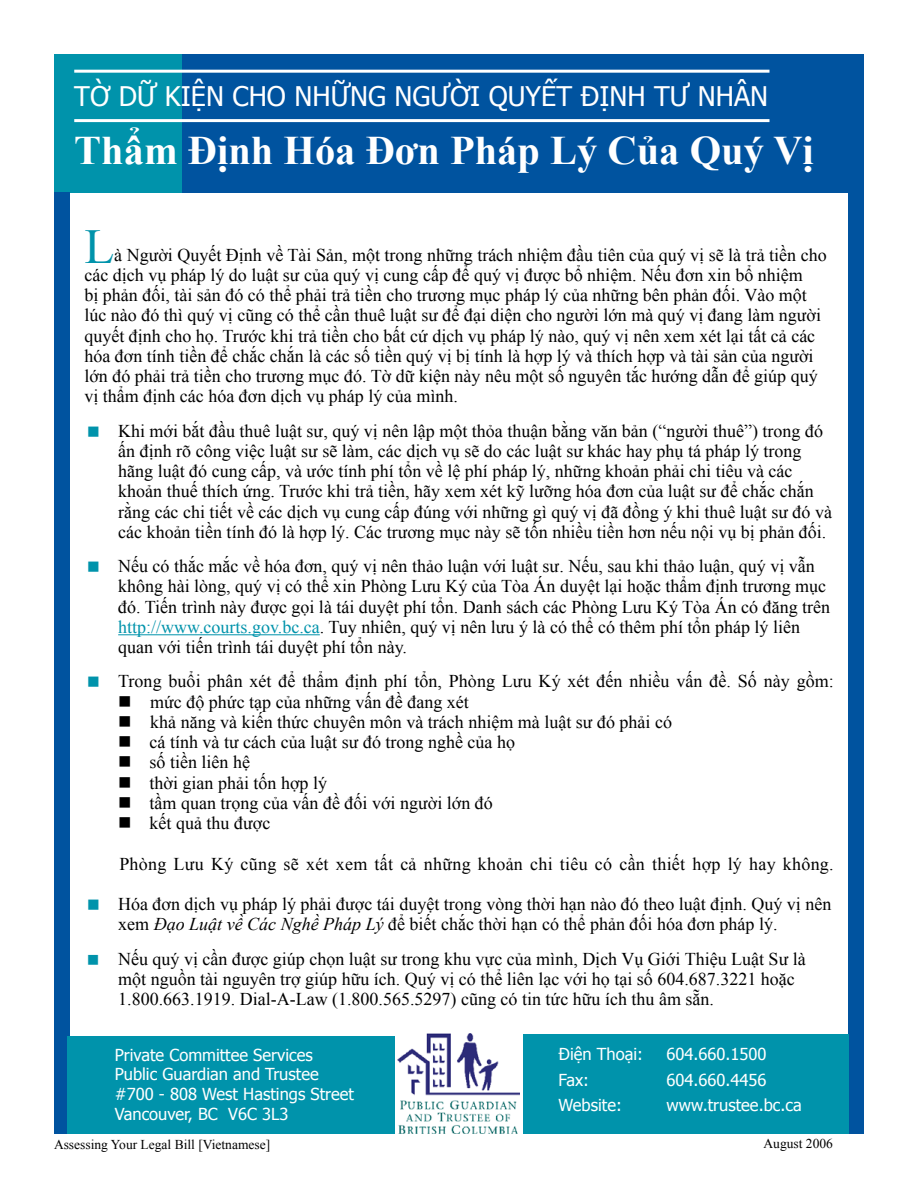
<style>
.page{position:relative;width:918px;height:1188px;background:#fff}
.page>*{position:absolute;margin:0;border:0;box-sizing:border-box;transform-origin:0 0}
.t1{font:48.75px "Times New Roman";color:#0093ab}
.t2{font:700 40.5px "Times New Roman";color:#fff}
.t3{font:27px "Tahoma";color:#fff}
.t4{font:18px/20.2px "Times New Roman";color:#000}
.t5{font:16.5px/19.8px "Tahoma";color:#fff}
.t6{font:13.5px "Times New Roman";color:#000}
.s1{color:#0093ab}
.s2{font-style:italic}
</style>
<div class="page">
<div style="left:54px;top:54px;width:128px;height:138px;background:#0093ab"></div>
<div style="left:182px;top:54px;width:682px;height:138px;background:#00539f"></div>
<div style="left:849px;top:192px;width:15px;height:942px;background:#00539f"></div>
<div style="left:54px;top:192px;width:15px;height:942px;background:#00539f"></div>
<div style="left:68px;top:1036px;width:327px;height:98px;background:#0093ab"></div>
<div style="left:523px;top:1034px;width:326px;height:100px;background:#0093ab"></div>
<hr style="left:74px;top:70px;width:696px;height:3px;background:#fff">
<hr style="left:74px;top:119px;width:696px;height:3px;background:#fff">
<hr style="left:118px;top:634px;width:202px;height:1px;background:#0093ab">
<img style="left:397px;top:1034px;width:123px;height:100px">
<h3 class="t3" style="left:74px;top:78px;width:696px">TỜ DỮ KIỆN CHO NHỮNG NGƯỜI QUYẾT ĐỊNH TƯ NHÂN</h3>
<h2 class="t2" style="left:74px;top:123px;width:741px">Thẩm Định Hóa Đơn Pháp Lý Của Quý Vị</h2>
<h1 class="t1" style="left:84px;top:214px;width:31px">L</h1>
<p class="t4" style="left:84px;top:244px;width:744px;text-indent:30px">à Người Quyết Định về Tài Sản, một trong những trách nhiệm đầu tiên của quý vị sẽ là trả tiền cho các dịch vụ pháp lý do luật sư của quý vị cung cấp để quý vị được bổ nhiệm. Nếu đơn xin bổ nhiệm<br>bị phản đối, tài sản đó có thể phải trả tiền cho trương mục pháp lý của những bên phản đối. Vào một lúc nào đó thì quý vị cũng có thể cần thuê luật sư để đại diện cho người lớn mà quý vị đang làm người quyết định cho họ. Trước khi trả tiền cho bất cứ dịch vụ pháp lý nào, quý vị nên xem xét lại tất cả các hóa đơn tính tiền để chắc chắn là các số tiền quý vị bị tính là hợp lý và thích hợp và tài sản của người lớn đó phải trả tiền cho trương mục đó. Tờ dữ kiện này nêu một số nguyên tắc hướng dẫn để giúp quý vị thẩm định các hóa đơn dịch vụ pháp lý của mình.</p>
<p class="t4" style="left:118px;top:420px;width:716px">Khi mới bắt đầu thuê luật sư, quý vị nên lập một thỏa thuận bằng văn bản (“người thuê”) trong đó ấn định rõ công việc luật sư sẽ làm, các dịch vụ sẽ do các luật sư khác hay phụ tá pháp lý trong hãng luật đó cung cấp, và ước tính phí tổn về lệ phí pháp lý, những khoản phải chi tiêu và các khoản thuế thích ứng. Trước khi trả tiền, hãy xem xét kỹ lưỡng hóa đơn của luật sư để chắc chắn rằng các chi tiết về các dịch vụ cung cấp đúng với những gì quý vị đã đồng ý khi thuê luật sư đó và các khoản tiền tính đó là hợp lý. Các trương mục này sẽ tốn nhiều tiền hơn nếu nội vụ bị phản đối.</p>
<p class="t4" style="left:118px;top:556px;width:714px">Nếu có thắc mắc về hóa đơn, quý vị nên thảo luận với luật sư. Nếu, sau khi thảo luận, quý vị vẫn không hài lòng, quý vị có thể xin Phòng Lưu Ký của Tòa Án duyệt lại hoặc thẩm định trương mục đó. Tiến trình này được gọi là tái duyệt phí tổn. Danh sách các Phòng Lưu Ký Tòa Án có đăng trên <span class="s1">http://www.courts.gov.bc.ca</span>. Tuy nhiên, quý vị nên lưu ý là có thể có thêm phí tổn pháp lý liên quan với tiến trình tái duyệt phí tổn này.</p>
<p class="t4" style="left:118px;top:671px;width:717px">Trong buổi phân xét để thẩm định phí tổn, Phòng Lưu Ký xét đến nhiều vấn đề. Số này gồm:</p>
<p class="t4" style="left:118px;top:691px;width:352px">■ mức độ phức tạp của những vấn đề đang xét</p>
<p class="t4" style="left:118px;top:711px;width:556px">■ khả năng và kiến thức chuyên môn và trách nhiệm mà luật sư đó phải có</p>
<p class="t4" style="left:118px;top:732px;width:398px">■ cá tính và tư cách của luật sư đó trong nghề của họ</p>
<p class="t4" style="left:118px;top:752px;width:133px">■ số tiền liên hệ</p>
<p class="t4" style="left:118px;top:772px;width:210px">■ thời gian phải tốn hợp lý</p>
<p class="t4" style="left:118px;top:792px;width:376px">■ tầm quan trọng của vấn đề đối với người lớn đó</p>
<p class="t4" style="left:118px;top:813px;width:154px">■ kết quả thu được</p>
<p class="t4" style="left:119px;top:853px;width:716px">Phòng Lưu Ký cũng sẽ xét xem tất cả những khoản chi tiêu có cần thiết hợp lý hay không.</p>
<p class="t4" style="left:118px;top:894px;width:715px">Hóa đơn dịch vụ pháp lý phải được tái duyệt trong vòng thời hạn nào đó theo luật định. Quý vị nên xem <span class="s2">Đạo Luật về Các Nghề Pháp Lý</span> để biết chắc thời hạn có thể phản đối hóa đơn pháp lý.</p>
<p class="t4" style="left:118px;top:948px;width:689px">Nếu quý vị cần được giúp chọn luật sư trong khu vực của mình, Dịch Vụ Giới Thiệu Luật Sư là một nguồn tài nguyên trợ giúp hữu ích. Quý vị có thể liên lạc với họ tại số 604.687.3221 hoặc<br>1.800.663.1919. Dial-A-Law (1.800.565.5297) cũng có tin tức hữu ích thu âm sẵn.</p>
<p class="t5" style="left:115px;top:1044px;width:241px">Private Committee Services<br>Public Guardian and Trustee #700 - 808 West Hastings Street<br>Vancouver, BC V6C 3L3</p>
<p class="t5" style="left:559px;top:1044px;width:86px">Điện Thoại:</p>
<p class="t5" style="left:667px;top:1044px;width:101px">604.660.1500</p>
<p class="t5" style="left:559px;top:1069px;width:32px">Fax:</p>
<p class="t5" style="left:667px;top:1069px;width:101px">604.660.4456</p>
<p class="t5" style="left:559px;top:1094px;width:65px">Website:</p>
<p class="t5" style="left:667px;top:1094px;width:137px">www.trustee.bc.ca</p>
<p class="t6" style="left:54px;top:1135px;width:218px">Assessing Your Legal Bill [Vietnamese]</p>
<p class="t6" style="left:764px;top:1134px;width:71px">August 2006</p>
</div>
